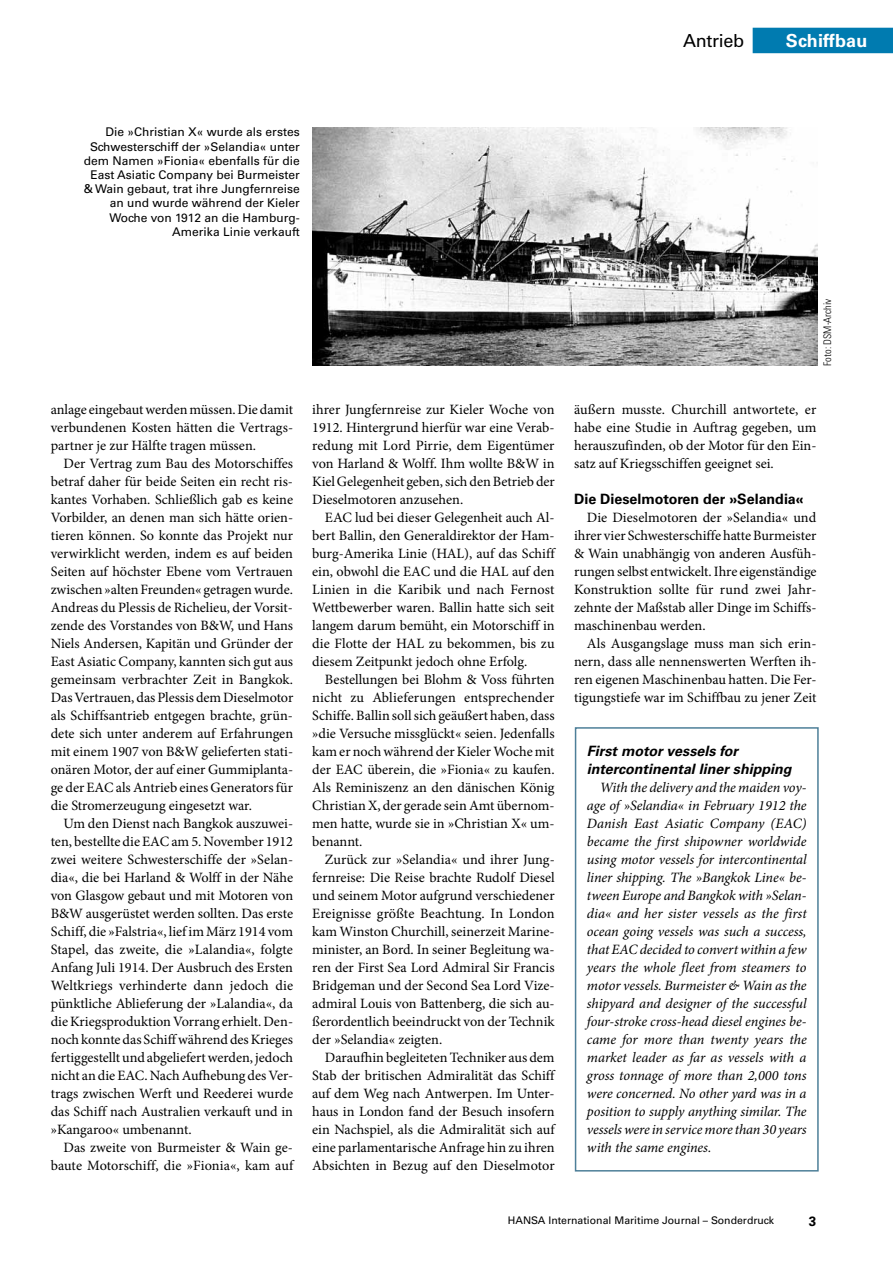
<style>
.page{position:relative;width:893px;height:1263px;background:#fff}
.page>*{position:absolute;margin:0;border:0;box-sizing:border-box;transform-origin:0 0}
.t1{font:700 18px "Univers LT Std";letter-spacing:.01em;color:#fff}
.t2{font:18px "Univers LT Std";letter-spacing:-.02em;color:#000}
.t3{font:14.25px/18px "Minion Pro";color:#000;text-align:justify}
.t4{font:italic 14.25px/18px "Minion Pro";letter-spacing:-.01em;color:#000;text-align:justify}
.t5{font:italic 700 14.25px/18px "Univers LT Std";color:#000}
.t6{font:700 14.25px "Univers LT Std";color:#000}
.t7{font:700 13.5px "Univers LT Std";color:#000}
.t8{font:12px/14.2px "Univers LT Std";color:#000;text-align:right}
.t9{font:10.5px "Univers LT Std";color:#000}
.t10{font:300 condensed 10.5px "Univers LT Std";color:#000}
</style>
<div class="page">
<div style="left:753px;top:28px;width:140px;height:25px;background:#007bb0"></div>
<div style="left:575px;top:727px;width:244px;height:444px;border:2px solid #4d7f98"></div>
<img style="left:313px;top:128px;width:504px;height:238px">
<p class="t2" style="left:683px;top:30px;width:62px">Antrieb</p>
<p class="t1" style="left:786px;top:30px;width:83px">Schiffbau</p>
<p class="t8" style="left:84px;top:125px;width:218px">Die »Christian X« wurde als erstes Schwesterschiff der »Selandia« unter dem Namen »Fionia« ebenfalls für die East Asiatic Company bei Burmeister &amp; Wain gebaut, trat ihre Jungfernreise an und wurde während der Kieler Woche von 1912 an die Hamburg-Amerika Linie verkauft</p>
<p class="t3" style="left:51px;top:401px;width:244px">anlage eingebaut werden müssen. Die damit verbundenen Kosten hätten die Vertrags&shy;partner je zur Hälfte tragen müssen.</p>
<p class="t3" style="left:51px;top:455px;width:244px;text-indent:13px">Der Vertrag zum Bau des Motorschiffes betraf daher für beide Seiten ein recht ris&shy;kantes Vorhaben. Schließlich gab es keine Vorbilder, an denen man sich hätte orien&shy;tieren können. So konnte das Projekt nur verwirklicht werden, indem es auf beiden Seiten auf höchster Ebene vom Vertrauen zwischen »alten Freunden« getragen wurde.<br>Andreas du Plessis de Richelieu, der Vorsit&shy;zende des Vorstandes von B&amp;W, und Hans Niels Andersen, Kapitän und Gründer der East Asiatic Company, kannten sich gut aus gemeinsam verbrachter Zeit in Bangkok.<br>Das Vertrauen, das Plessis dem Dieselmotor als Schiffsantrieb entgegen brachte, grün&shy;dete sich unter anderem auf Erfahrungen mit einem 1907 von B&amp;W gelieferten stati&shy;onären Motor, der auf einer Gummiplanta&shy;ge der EAC als Antrieb eines Generators für die Stromerzeugung eingesetzt war.</p>
<p class="t3" style="left:51px;top:814px;width:244px;text-indent:13px">Um den Dienst nach Bangkok auszuwei&shy;ten, bestellte die EAC am 5. November 1912 zwei weitere Schwesterschiffe der »Selan&shy;dia«, die bei Harland &amp; Wolff in der Nähe von Glasgow gebaut und mit Motoren von B&amp;W ausgerüstet werden sollten. Das erste Schiff, die »Falstria«, lief im März 1914 vom Stapel, das zweite, die »Lalandia«, folgte Anfang Juli 1914. Der Ausbruch des Ersten Weltkriegs verhinderte dann jedoch die pünktliche Ablieferung der »Lalandia«, da die Kriegsproduktion Vorrang erhielt. Den&shy;noch konnte das Schiff während des Krieges fertiggestellt und abgeliefert werden, jedoch nicht an die EAC. Nach Aufhebung des Ver&shy;trags zwischen Werft und Reederei wurde das Schiff nach Australien verkauft und in »Kangaroo« umbenannt.</p>
<p class="t3" style="left:51px;top:1138px;width:244px;text-align:right">Das zweite von Burmeister &amp; Wain ge&shy;baute Motorschiff, die »Fionia«, kam auf</p>
<p class="t3" style="left:312px;top:400px;width:244px">ihrer Jungfernreise zur Kieler Woche von 1912. Hintergrund hierfür war eine Verab&shy;redung mit Lord Pirrie, dem Eigentümer von Harland &amp; Wolff. Ihm wollte B&amp;W in Kiel Gelegenheit geben, sich den Betrieb der Dieselmotoren anzusehen.</p>
<p class="t3" style="left:312px;top:508px;width:244px;text-indent:13px">EAC lud bei dieser Gelegenheit auch Al&shy;bert Ballin, den Generaldirektor der Ham&shy;burg-Amerika Linie (HAL), auf das Schiff ein, obwohl die EAC und die HAL auf den Linien in die Karibik und nach Fernost Wettbewerber waren. Ballin hatte sich seit langem darum bemüht, ein Motorschiff in die Flotte der HAL zu bekommen, bis zu diesem Zeitpunkt jedoch ohne Erfolg.</p>
<p class="t3" style="left:312px;top:670px;width:244px;text-indent:13px">Bestellungen bei Blohm &amp; Voss führten nicht zu Ablieferungen entsprechender Schiffe. Ballin soll sich geäußert haben, dass »die Versuche missglückt« seien. Jedenfalls kam er noch während der Kieler Woche mit der EAC überein, die »Fionia« zu kaufen.<br>Als Reminiszenz an den dänischen König Christian X, der gerade sein Amt übernom&shy;men hatte, wurde sie in »Christian X« um&shy;benannt.</p>
<p class="t3" style="left:312px;top:850px;width:244px;text-indent:13px">Zurück zur »Selandia« und ihrer Jung&shy;fernreise: Die Reise brachte Rudolf Diesel und seinem Motor aufgrund verschiedener Ereignisse größte Beachtung. In London kam Winston Churchill, seinerzeit Marine&shy;minister, an Bord. In seiner Begleitung wa&shy;ren der First Sea Lord Admiral Sir Francis Bridgeman und der Second Sea Lord Vize&shy;admiral Louis von Battenberg, die sich au&shy;ßerordentlich beeindruckt von der Technik der »Selandia« zeigten.</p>
<p class="t3" style="left:312px;top:1048px;width:244px;text-indent:13px">Daraufhin begleiteten Techniker aus dem Stab der britischen Admiralität das Schiff auf dem Weg nach Antwerpen. Im Unter&shy;haus in London fand der Besuch insofern ein Nachspiel, als die Admiralität sich auf eine parlamentarische Anfrage hin zu ihren Absichten in Bezug auf den Dieselmotor</p>
<p class="t10" style="left:821px;top:366px;width:69px;rotate:-90deg">Foto: DSM-Archiv</p>
<p class="t3" style="left:574px;top:400px;width:244px">äußern musste. Churchill antwortete, er habe eine Studie in Auftrag gegeben, um herauszufinden, ob der Motor für den Ein&shy;satz auf Kriegsschiffen geeignet sei.</p>
<p class="t6" style="left:574px;top:490px;width:231px">Die Dieselmotoren der »Selandia«</p>
<p class="t3" style="left:574px;top:508px;width:244px;text-indent:13px">Die Dieselmotoren der »Selandia« und ihrer vier Schwesterschiffe hatte Burmeister &amp; Wain unabhängig von anderen Ausfüh&shy;rungen selbst entwickelt. Ihre eigenständige Konstruktion sollte für rund zwei Jahr&shy;zehnte der Maßstab aller Dinge im Schiffs&shy;maschinenbau werden.</p>
<p class="t3" style="left:574px;top:634px;width:244px;text-indent:13px">Als Ausgangslage muss man sich erin&shy;nern, dass alle nennenswerten Werften ih&shy;ren eigenen Maschinenbau hatten. Die Fer&shy;tigungstiefe war im Schiffbau zu jener Zeit</p>
<p class="t5" style="left:587px;top:742px;width:206px">First motor vessels for intercontinental liner shipping</p>
<p class="t4" style="left:587px;top:778px;width:221px;text-indent:13px">With the delivery and the maiden voy&shy;age of »Selandia« in February 1912 the Danish East Asiatic Company (EAC) became the first shipowner worldwide using motor vessels for intercontinental liner shipping. The »Bangkok Line« be&shy;tween Europe and Bangkok with »Selan&shy;dia« and her sister vessels as the first ocean going vessels was such a success, that EAC decided to convert within a few years the whole fleet from steamers to motor vessels. Burmeister &amp; Wain as the shipyard and designer of the successful four-stroke cross-head diesel engines be&shy;came for more than twenty years the market leader as far as vessels with a gross tonnage of more than 2,000 tons were concerned. No other yard was in a position to supply anything similar. The vessels were in service more than 30 years with the same engines.</p>
<p class="t9" style="left:508px;top:1214px;width:268px">HANSA International Maritime Journal – Sonderdruck</p>
<p class="t7" style="left:809px;top:1213px;width:9px">3</p>
</div>
